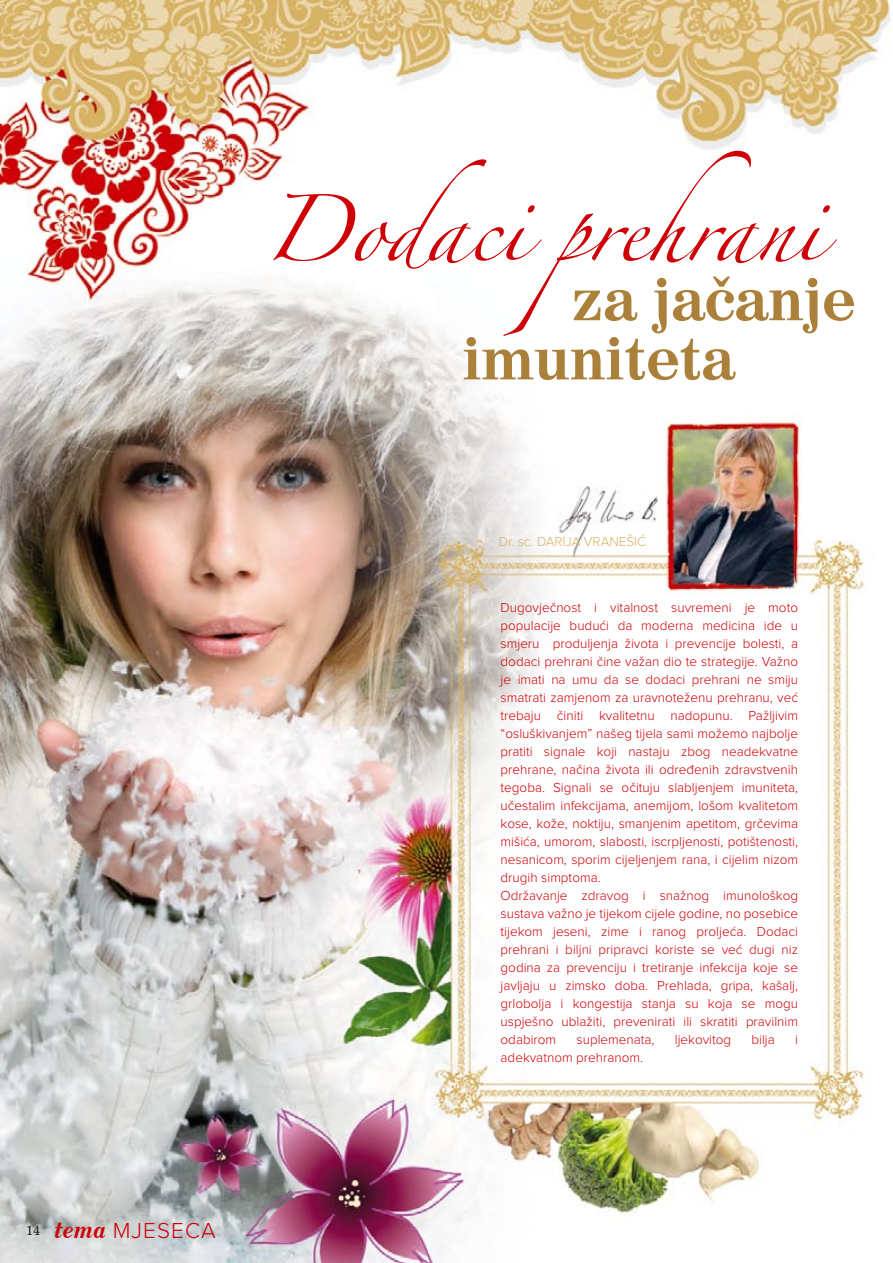
<style>
.page{position:relative;width:893px;height:1263px;background:#fff}
.page>*{position:absolute;margin:0;border:0;box-sizing:border-box;transform-origin:0 0}
.t1{font:700 60px/59.1px "Century 725 BT";color:#ab803a}
.t2{font:59.4px "Zapfino";color:#ce0006}
.t3{font:300 22.5px "Proxima Nova";letter-spacing:.05em;color:#ce0006}
.t4{font:300 13.5px/18px "Proxima Nova";color:#ce0006}
.t5{font:300 13.5px "Proxima Nova";color:#d7b262}
.s1{font-family:"Century 731 BT Roman A";font-weight:400;font-size:13.5px;color:#1b1c20}
.s2{font-family:"Century Expanded BT";font-weight:700;font-style:italic}
</style>
<div class="page">
<img style="left:0;top:0;width:892px;height:1263px">
<p class="t2" style="left:264px;top:205px;width:560px">Dodaci prehrani</p>
<p class="t1" style="left:463px;top:268px;width:394px;text-indent:109px">za jačanje imuniteta</p>
<p class="t5" style="left:499px;top:535px;width:149px">Dr. sc. DARIJA VRANEŠIĆ</p>
<p class="t4" style="left:501px;top:599px;width:299px">Dugovječnost i vitalnost suvremeni je moto populacije budući da moderna medicina ide u smjeru produljenja života i prevencije bolesti, a dodaci prehrani čine važan dio te strategije. Važno je imati na umu da se dodaci prehrani ne smiju smatrati zamjenom za uravnoteženu prehranu, već trebaju činiti kvalitetnu nadopunu. Pažljivim “osluškivanjem” našeg tijela sami možemo najbolje pratiti signale koji nastaju zbog neadekvatne prehrane, načina života ili određenih zdravstvenih tegoba. Signali se očituju slabljenjem imuniteta, učestalim infekcijama, anemijom, lošom kvalitetom kose, kože, noktiju, smanjenim apetitom, grčevima mišića, umorom, slabosti, iscrpljenosti, potištenosti, nesanicom, sporim cijeljenjem rana, i cijelim nizom drugih simptoma.<br>Održavanje zdravog i snažnog imunološkog sustava važno je tijekom cijele godine, no posebice tijekom jeseni, zime i ranog proljeća. Dodaci prehrani i biljni pripravci koriste se već dugi niz godina za prevenciju i tretiranje infekcija koje se javljaju u zimsko doba. Prehlada, gripa, kašalj, grlobolja i kongestija stanja su koja se mogu uspješno ublažiti, prevenirati ili skratiti pravilnim odabirom</p>
<p class="t4" style="left:576px;top:1031px;width:80px">suplemenata,</p>
<p class="t4" style="left:675px;top:1031px;width:58px">ljekovitog</p>
<p class="t4" style="left:751px;top:1031px;width:25px">bilja</p>
<p class="t4" style="left:795px;top:1031px;width:4px">i</p>
<p class="t4" style="left:501px;top:1049px;width:144px">adekvatnom prehranom.</p>
<p class="t3" style="left:26px;top:1220px;width:191px"><span class="s1">14</span> <span class="s2">tema</span> MJESECA</p>
</div>
